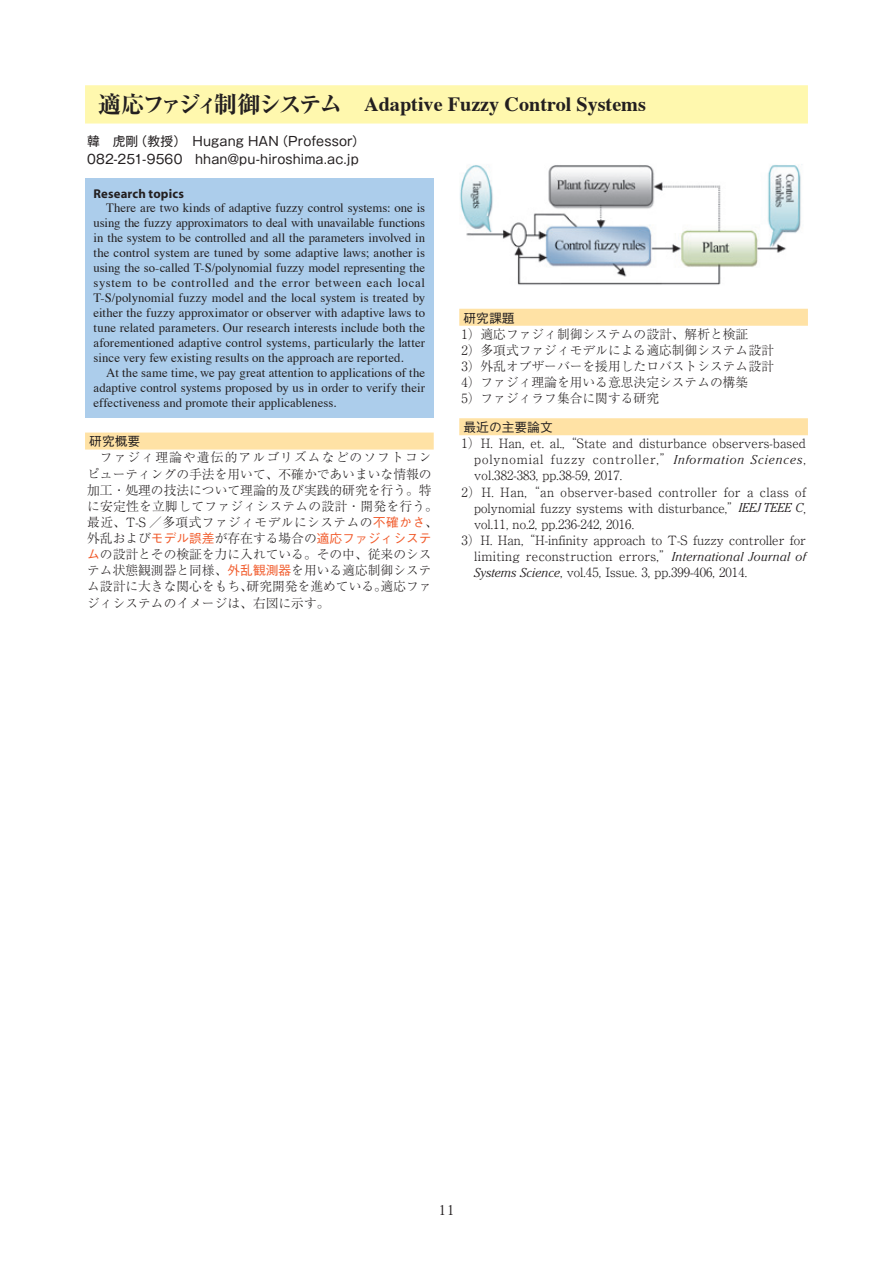
<style>
.page{position:relative;width:893px;height:1263px;background:#fff}
.page>*{position:absolute;margin:0;border:0;box-sizing:border-box;transform-origin:0 0}
.t1{font:700 20.25px "Times";color:#231f20}
.t2{font:13.8px "Koz Min Pro";color:#231f20}
.t3{font:12.75px/15px "Times";letter-spacing:.005em;color:#231f20;text-align:justify}
.t4{font:300 12.75px/16px "Ryumin Pro";color:#231f20}
.t5{font:300 12.75px/16px "Ryumin Pro";letter-spacing:.02em;color:#231f20;text-align:center}
.t6{font:12.75px/18px "Gothic MB101 Pro";letter-spacing:.01em;color:#231f20}
.t7{font:300 12.75px "Ryumin Pro";letter-spacing:.025em;color:#231f20}
.t8{font:300 12.75px "Ryumin Pro";letter-spacing:.07em;color:#231f20}
.t9{font:300 12.75px "Ryumin Pro";letter-spacing:.03em;color:#231f20}
.t10{font:500 12.75px "Gothic BBB Pro";color:#f15929}
.t11{font:500 12.75px "Gothic BBB Pro";color:#231f20}
.t12{font:700 12.75px "Myriad";letter-spacing:.01em;color:#231f20}
.s1{font-family:"Ryumin Pro";font-stretch:expanded;font-size:23.4px}
.s2{font-family:"Gothic BBB Pro";font-weight:500;color:#f15929}
.s3{font-family:"Ryumin Pro";font-weight:300;color:#231f20}
.s4{font-family:"Cheltenham";font-style:italic}
</style>
<div class="page">
<div style="left:459px;top:309px;width:349px;height:17px;background:#ffe2a5"></div>
<div style="left:459px;top:418px;width:349px;height:17px;background:#ffe2a5"></div>
<div style="left:85px;top:432px;width:349px;height:18px;background:#ffe2a5"></div>
<div style="left:85px;top:178px;width:349px;height:240px;background:#accdeb"></div>
<div style="left:85px;top:85px;width:723px;height:39px;background:#fff8ae"></div>
<img style="left:460px;top:164px;width:342px;height:121px">
<h1 class="t1" style="left:98px;top:85px;width:550px"><span class="s1">適応ファジィ制御システム　</span>Adaptive Fuzzy Control Systems</h1>
<p class="t6" style="left:87px;top:130px;width:279px">韓　虎剛（教授）　Hugang HAN（Professor）<br>082-251-9560　hhan@pu-hiroshima.ac.jp</p>
<p class="t12" style="left:94px;top:187px;width:92px">Research topics</p>
<p class="t3" style="left:94px;top:200px;width:333px;text-indent:13px">There are two kinds of adaptive fuzzy control systems: one is using the fuzzy approximators to deal with unavailable functions in the system to be controlled and all the parameters involved in the control system are tuned by some adaptive laws; another is using the so-called T-S/polynomial fuzzy model representing the system to be controlled and the error between each local T-S/polynomial fuzzy model and the local system is treated by either the fuzzy approximator or observer with adaptive laws to tune related parameters. Our research interests include both the aforementioned adaptive control systems, particularly the latter since very few existing results on the approach are reported.</p>
<p class="t3" style="left:94px;top:365px;width:333px;text-indent:13px">At the same time, we pay great attention to applications of the adaptive control systems proposed by us in order to verify their effectiveness and promote their applicableness.</p>
<p class="t11" style="left:89px;top:431px;width:53px">研究概要</p>
<p class="t5" style="left:87px;top:449px;width:352px">ファジィ理論や遺伝的アルゴリズムなどのソフトコン<br>ピューティングの手法を用いて、不確かであいまいな情報の加工・処理の技法について理論的及び実践的研究を行う。特に安定性を立脚してファジィシステムの設計・開発を行う。最近、T-S ／多項式ファジィモデルにシステムの<span class="s2">不確かさ</span>、</p>
<p class="t10" style="left:87px;top:528px;width:346px"><span class="s3">外乱および</span>モデル誤差<span class="s3">が存在する場合の</span>適応ファジィシステ</p>
<p class="t4" style="left:87px;top:545px;width:346px;text-align:justify"><span class="s2">ム</span>の設計とその検証を力に入れている。その中、従来のシステム状態観測器と同様、<span class="s2">外乱観測器</span>を用いる適応制御システム設計に大きな関心をもち、研究開発を進めている。適応ファジィシステムのイメージは、右図に示す。</p>
<p class="t11" style="left:463px;top:307px;width:53px">研究課題</p>
<p class="t4" style="left:461px;top:325px;width:314px">1）適応ファジィ制御システムの設計、解析と検証<br>2）多項式ファジィモデルによる適応制御システム設計<br>3）外乱オブザーバーを援用したロバストシステム設計<br>4）ファジィ理論を用いる意思決定システムの構築<br>5）ファジィラフ集合に関する研究</p>
<p class="t11" style="left:463px;top:417px;width:91px">最近の主要論文</p>
<p class="t4" style="left:461px;top:434px;width:346px">1）H. Han, et. al., “State and disturbance observers-based</p>
<p class="t8" style="left:474px;top:449px;width:333px">polynomial fuzzy controller,” <span class="s4">Information Sciences</span>,</p>
<p class="t4" style="left:474px;top:467px;width:150px">vol.382-383, pp.38-59, 2017.</p>
<p class="t9" style="left:461px;top:482px;width:346px">2）H. Han, “an observer-based controller for a class of</p>
<p class="t4" style="left:474px;top:499px;width:333px">polynomial fuzzy systems with disturbance,”<span class="s4">IEEJ TEEE C</span>,</p>
<p class="t4" style="left:474px;top:515px;width:161px">vol.11, no.2, pp.236-242, 2016.</p>
<p class="t4" style="left:461px;top:531px;width:346px">3）H. Han, “H-infinity approach to T-S fuzzy controller for</p>
<p class="t7" style="left:474px;top:546px;width:333px">limiting reconstruction errors,”<span class="s4">International Journal of</span></p>
<p class="t4" style="left:474px;top:563px;width:274px"><span class="s4">Systems Science</span>, vol.45, Issue. 3, pp.399-406, 2014.</p>
<p class="t2" style="left:438px;top:1200px;width:18px">11</p>
</div>
